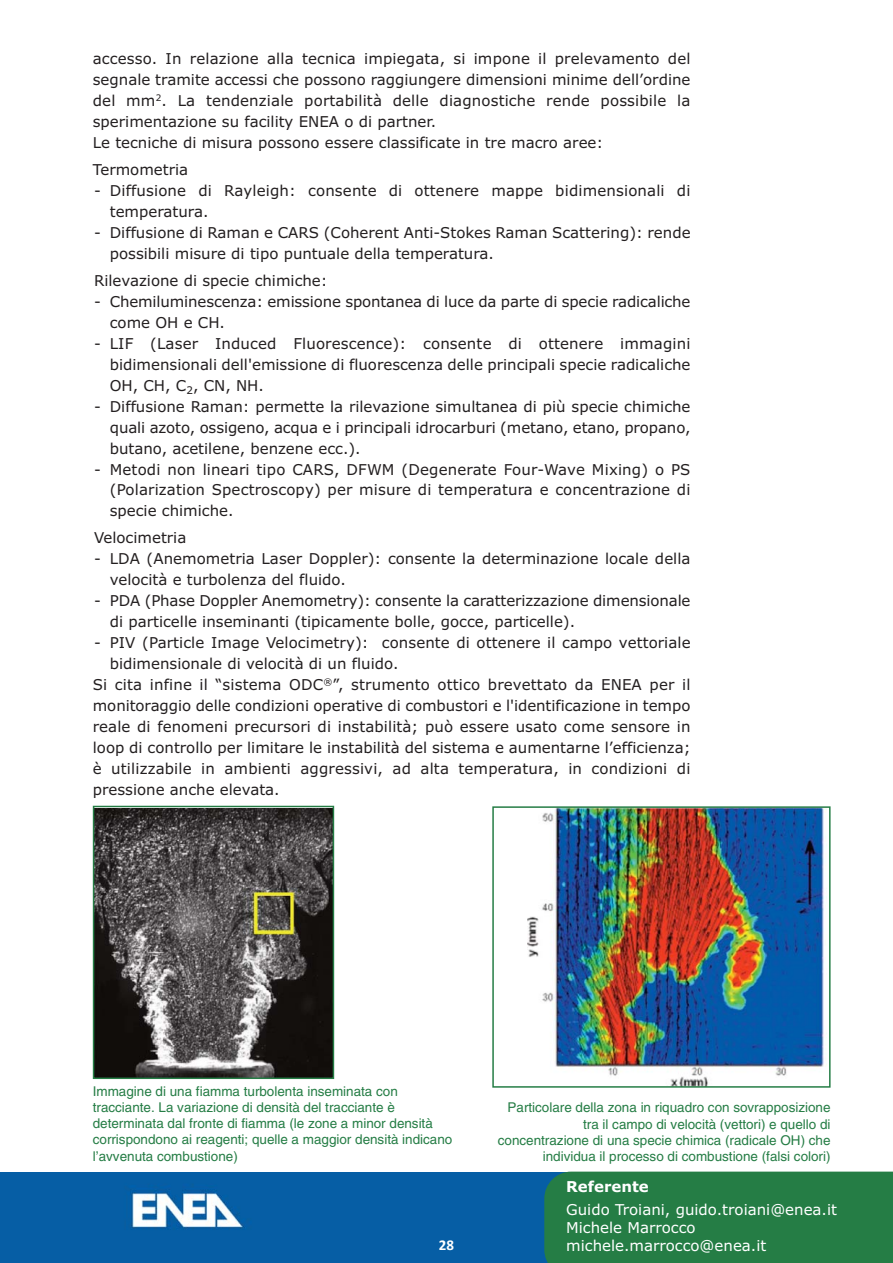
<style>
.page{position:relative;width:893px;height:1263px;background:#fff}
.page>*{position:absolute;margin:0;border:0;box-sizing:border-box;transform-origin:0 0}
.t1{font:15px/21px "Verdana";color:#231f20}
.t2{font:15px/18px "Verdana";color:#fff}
.t3{font:700 15px "Verdana";color:#fff}
.t4{font:700 15px "Calibri";color:#fff}
.t5{font:13.5px/16.2px "Helvetica";color:#257d45;text-align:right}
</style>
<div class="page">
<div style="left:0;top:1172px;width:544px;height:90px;background:#065ea5"></div>
<div style="left:544px;top:1172px;width:349px;height:90px;background:#257d45"></div>
<img style="left:95px;top:808px;width:237px;height:269px">
<div style="left:93px;top:806px;width:241px;height:273px;border:1px solid #257d45"></div>
<img style="left:528px;top:808px;width:298px;height:278px">
<div style="left:492px;top:806px;width:338px;height:282px;border:1px solid #257d45"></div>
<p class="t1" style="left:93px;top:50px;width:599px">accesso. In relazione alla tecnica impiegata, si impone il prelevamento del segnale tramite accessi che possono raggiungere dimensioni minime dell’ordine del mm<sup>2</sup>. La tendenziale portabilità delle diagnostiche rende possibile la sperimentazione su facility ENEA o di partner.<br>Le tecniche di misura possono essere classificate in tre macro aree:</p>
<p class="t1" style="left:93px;top:161px;width:97px">Termometria</p>
<p class="t1" style="left:110px;top:181px;width:582px;text-indent:-16px">- Diffusione di Rayleigh: consente di ottenere mappe bidimensionali di temperatura.</p>
<p class="t1" style="left:110px;top:223px;width:582px;text-indent:-16px">- Diffusione di Raman e CARS (Coherent Anti-Stokes Raman Scattering): rende possibili misure di tipo puntuale della temperatura.</p>
<p class="t1" style="left:94px;top:271px;width:235px">Rilevazione di specie chimiche:</p>
<p class="t1" style="left:110px;top:292px;width:582px;text-indent:-16px">- Chemiluminescenza: emissione spontanea di luce da parte di specie radicaliche come OH e CH.</p>
<p class="t1" style="left:110px;top:334px;width:582px;text-align:justify;text-indent:-16px">- LIF (Laser Induced Fluorescence): consente di ottenere immagini bidimensionali dell'emissione di fluorescenza delle principali specie radicaliche OH, CH, C<sub>2</sub>, CN, NH.</p>
<p class="t1" style="left:110px;top:397px;width:582px;text-align:justify;text-indent:-16px">- Diffusione Raman: permette la rilevazione simultanea di più specie chimiche quali azoto, ossigeno, acqua e i principali idrocarburi (metano, etano, propano, butano, acetilene, benzene ecc.).</p>
<p class="t1" style="left:110px;top:460px;width:582px;text-align:justify;text-indent:-16px">- Metodi non lineari tipo CARS, DFWM (Degenerate Four-Wave Mixing) o PS (Polarization Spectroscopy) per misure di temperatura e concentrazione di specie chimiche.</p>
<p class="t1" style="left:94px;top:529px;width:94px">Velocimetria</p>
<p class="t1" style="left:110px;top:550px;width:582px;text-indent:-16px">- LDA (Anemometria Laser Doppler): consente la determinazione locale della velocità e turbolenza del fluido.</p>
<p class="t1" style="left:110px;top:592px;width:582px;text-indent:-16px">- PDA (Phase Doppler Anemometry): consente la caratterizzazione dimensionale di particelle inseminanti (tipicamente bolle, gocce, particelle).</p>
<p class="t1" style="left:94px;top:634px;width:598px">- PIV (Particle Image Velocimetry): consente di ottenere il campo vettoriale</p>
<p class="t1" style="left:110px;top:654px;width:290px">bidimensionale di velocità di un fluido.</p>
<p class="t1" style="left:93px;top:675px;width:599px">Si cita infine il “sistema ODC<sup>®</sup>”, strumento ottico brevettato da ENEA per il</p>
<p class="t1" style="left:93px;top:696px;width:599px">monitoraggio delle condizioni operative di combustori e l'identificazione in tempo</p>
<p class="t1" style="left:93px;top:717px;width:599px">reale di fenomeni precursori di instabilità; può essere usato come sensore in</p>
<p class="t1" style="left:93px;top:738px;width:599px">loop di controllo per limitare le instabilità del sistema e aumentarne l’efficienza;</p>
<p class="t1" style="left:93px;top:759px;width:599px">è utilizzabile in ambienti aggressivi, ad alta temperatura, in condizioni di</p>
<p class="t1" style="left:93px;top:780px;width:188px">pressione anche elevata.</p>
<p class="t5" style="left:93px;top:1084px;width:361px;text-align:left">Immagine di una fiamma turbolenta inseminata con tracciante. La variazione di densità del tracciante è determinata dal fronte di fiamma (le zone a minor densità corrispondono ai reagenti; quelle a maggior densità indicano l’avvenuta combustione)</p>
<p class="t4" style="left:439px;top:1236px;width:17px">28</p>
<p class="t5" style="left:498px;top:1101px;width:334px">Particolare della zona in riquadro con sovrapposizione tra il campo di velocità (vettori) e quello di concentrazione di una specie chimica (radicale OH) che individua il processo di combustione (falsi colori)</p>
<p class="t3" style="left:566px;top:1181px;width:84px">Referente</p>
<p class="t2" style="left:566px;top:1202px;width:272px">Guido Troiani, guido.troiani@enea.it<br>Michele Marrocco michele.marrocco@enea.it</p>
</div>
